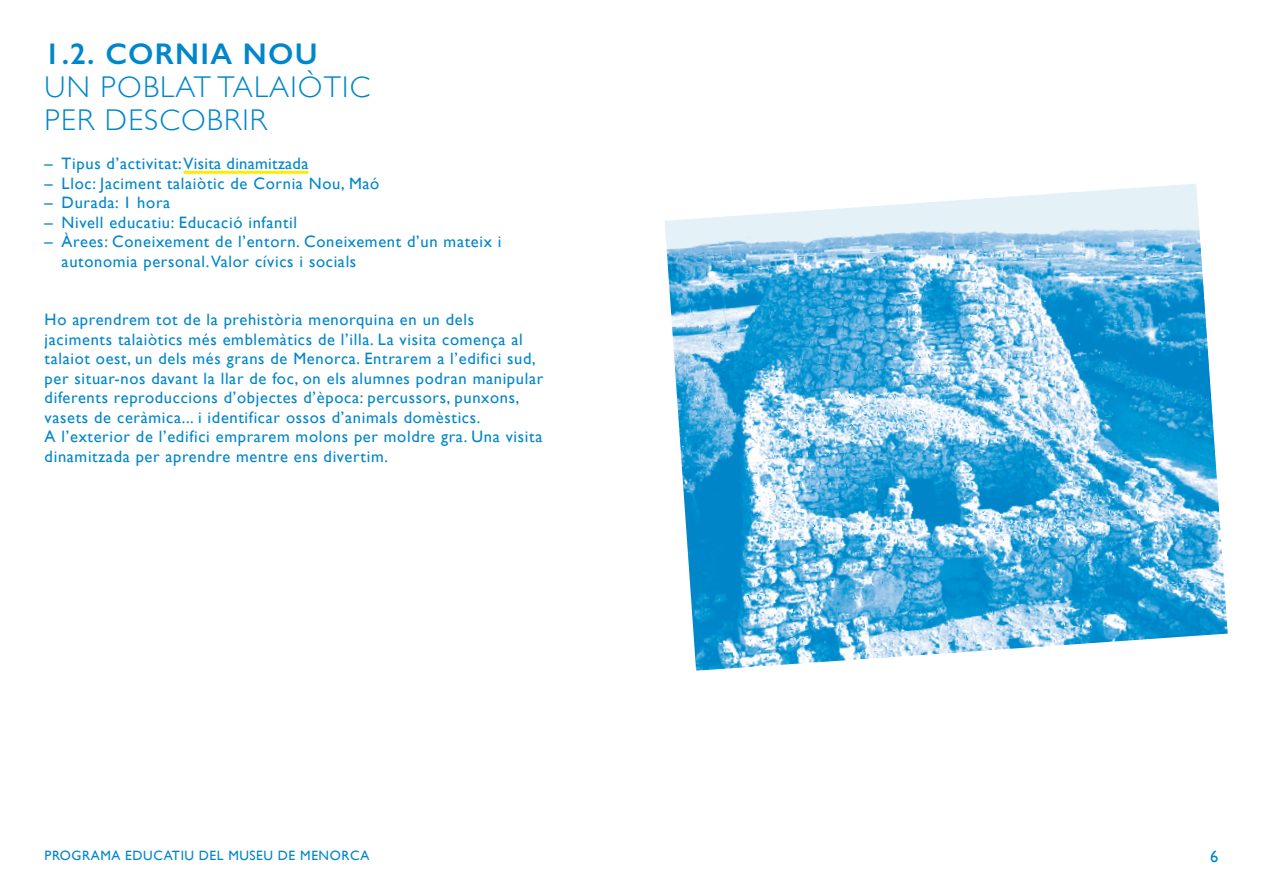
<style>
.page{position:relative;width:1263px;height:893px;background:#fff}
.page>*{position:absolute;margin:0;border:0;box-sizing:border-box;transform-origin:0 0}
.t1{font:300 30px/33px "Gill Sans";letter-spacing:.04em;color:#0086ca}
.t2{font:600 30px "Gill Sans";letter-spacing:.04em;color:#0086ca}
.t3{font:16.5px/19.5px "Gill Sans";letter-spacing:.04em;color:#0086ca}
.t4{font:16.5px "Gill Sans";letter-spacing:.02em;color:#0086ca}
.t5{font:13.5px "Gill Sans";letter-spacing:.04em;color:#0086ca}
</style>
<div class="page">
<hr style="left:184px;top:171px;width:124px;height:3px;background:#ffed00">
<img style="left:668px;top:242px;width:560px;height:429px">
<svg style="left:665px;top:184px;width:535px;height:88px"></svg>
<h1 class="t2" style="left:45px;top:36px;width:274px">1.2. CORNIA NOU</h1>
<h1 class="t1" style="left:45px;top:70px;width:327px">UN POBLAT TALAIÒTIC<br>PER DESCOBRIR</h1>
<p class="t4" style="left:45px;top:154px;width:265px">– Tipus d’activitat: Visita dinamitzada</p>
<p class="t3" style="left:45px;top:173px;width:336px">– Lloc: Jaciment talaiòtic de Cornia Nou, Maó</p>
<p class="t3" style="left:45px;top:193px;width:127px">– Durada: 1 hora</p>
<p class="t3" style="left:45px;top:212px;width:254px">– Nivell educatiu: Educació infantil</p>
<p class="t3" style="left:62px;top:232px;width:441px;text-indent:-17px">– Àrees: Coneixement de l’entorn. Coneixement d’un mateix i autonomia personal. Valor cívics i socials</p>
<p class="t3" style="left:45px;top:310px;width:500px">Ho aprendrem tot de la prehistòria menorquina en un dels jaciments talaiòtics més emblemàtics de l’illa. La visita comença al talaiot oest, un dels més grans de Menorca. Entrarem a l’edifici sud, per situar-nos davant la llar de foc, on els alumnes podran manipular diferents reproduccions d’objectes d’època: percussors, punxons, vasets de ceràmica... i identificar ossos d’animals domèstics.<br>A l’exterior de l’edifici emprarem molons per moldre gra. Una visita dinamitzada per aprendre mentre ens divertim.</p>
<p class="t5" style="left:45px;top:847px;width:326px">PROGRAMA EDUCATIU DEL MUSEU DE MENORCA</p>
<p class="t3" style="left:1210px;top:846px;width:10px">6</p>
</div>
